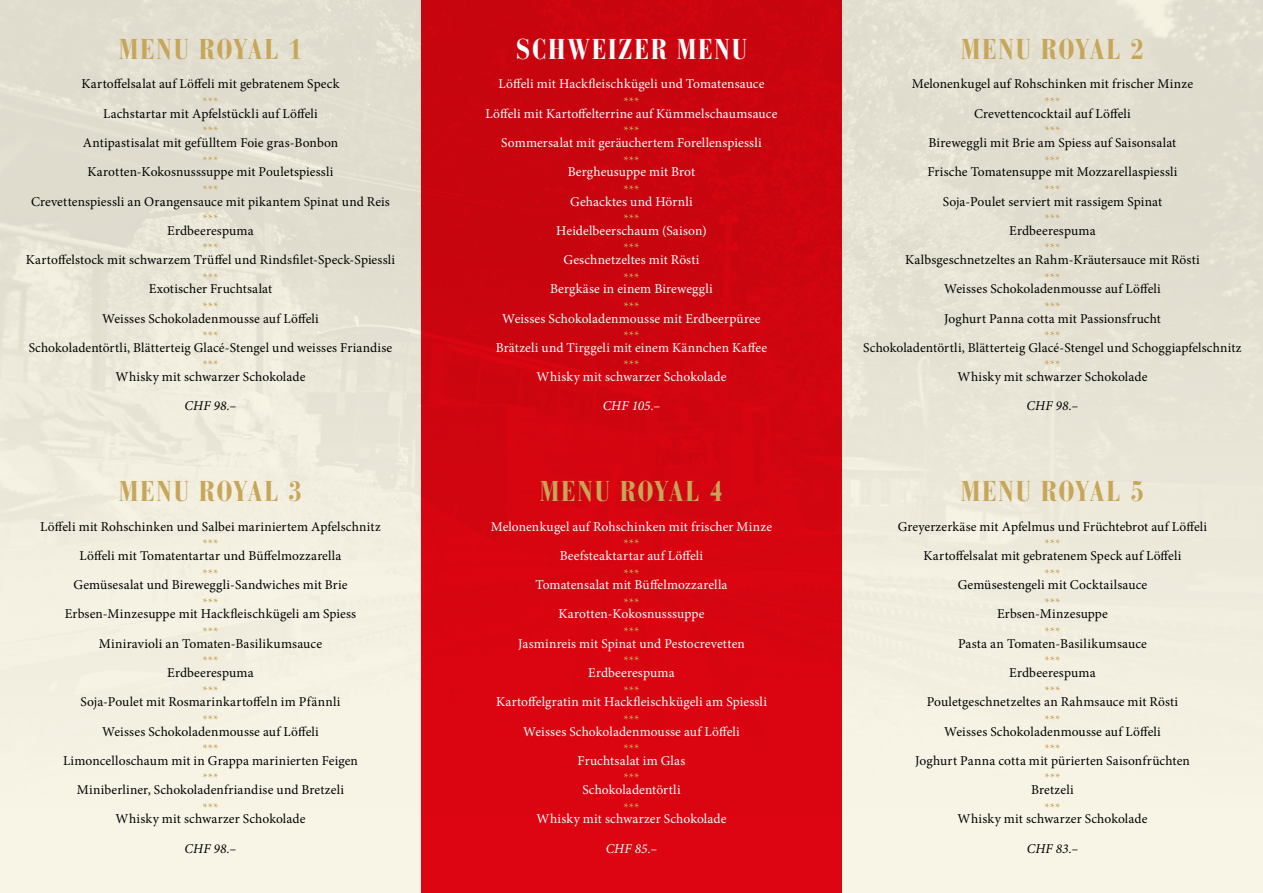
<style>
.page{position:relative;width:1263px;height:893px;background:#fff}
.page>*{position:absolute;margin:0;border:0;box-sizing:border-box;transform-origin:0 0}
.t1{font:700 condensed 28.5px "Bauer Bodoni Std";letter-spacing:.055em;color:#c7a659}
.t2{font:700 condensed 28.5px "Bauer Bodoni Std";letter-spacing:.06em;color:#fff}
.t3{font:13.5px "Minion Pro";letter-spacing:.01em;color:#000}
.t4{font:13.5px "Minion Pro";letter-spacing:.01em;color:#fff}
.t5{font:13.5px "Minion Pro";color:#c7a659}
.t6{font:italic 13.5px "Minion Pro";letter-spacing:.01em;color:#000}
.t7{font:italic 13.5px "Minion Pro";letter-spacing:.005em;color:#fff}
</style>
<div class="page">
<div style="left:0;top:0;width:1263px;height:893px;background:linear-gradient(to bottom,#dedbcd,#faf7e9)"></div>
<div style="left:421px;top:0;width:421px;height:893px;background:#d20510"></div>
<h1 class="t1" style="left:119px;top:33px;width:185px">MENU ROYAL 1</h1>
<p class="t3" style="left:82px;top:75px;width:259px">Kartoffelsalat auf Löffeli mit gebratenem Speck</p>
<p class="t5" style="left:202px;top:93px;width:18px">***</p>
<p class="t3" style="left:103px;top:104px;width:216px">Lachstartar mit Apfelstückli auf Löffeli</p>
<p class="t5" style="left:202px;top:122px;width:18px">***</p>
<p class="t3" style="left:83px;top:134px;width:257px">Antipastisalat mit gefülltem Foie gras-Bonbon</p>
<p class="t5" style="left:202px;top:151px;width:18px">***</p>
<p class="t3" style="left:88px;top:163px;width:247px">Karotten-Kokosnusssuppe mit Pouletspiessli</p>
<p class="t5" style="left:202px;top:181px;width:18px">***</p>
<p class="t3" style="left:31px;top:192px;width:360px">Crevettenspiessli an Orangensauce mit pikantem Spinat und Reis</p>
<p class="t5" style="left:202px;top:210px;width:18px">***</p>
<p class="t3" style="left:167px;top:221px;width:88px">Erdbeerespuma</p>
<p class="t5" style="left:202px;top:239px;width:18px">***</p>
<p class="t3" style="left:26px;top:251px;width:371px">Kartoffelstock mit schwarzem Trüffel und Rindsfilet-Speck-Spiessli</p>
<p class="t5" style="left:202px;top:268px;width:18px">***</p>
<p class="t3" style="left:149px;top:280px;width:125px">Exotischer Fruchtsalat</p>
<p class="t5" style="left:202px;top:298px;width:18px">***</p>
<p class="t3" style="left:102px;top:309px;width:218px">Weisses Schokoladenmousse auf Löffeli</p>
<p class="t5" style="left:202px;top:327px;width:18px">***</p>
<p class="t3" style="left:29px;top:338px;width:365px">Schokoladentörtli, Blätterteig Glacé-Stengel und weisses Friandise</p>
<p class="t5" style="left:202px;top:356px;width:18px">***</p>
<p class="t3" style="left:116px;top:368px;width:191px">Whisky mit schwarzer Schokolade</p>
<p class="t6" style="left:185px;top:397px;width:53px">CHF 98.–</p>
<h1 class="t1" style="left:119px;top:475px;width:185px">MENU ROYAL 3</h1>
<p class="t3" style="left:40px;top:517px;width:342px">Löffeli mit Rohschinken und Salbei mariniertem Apfelschnitz</p>
<p class="t5" style="left:202px;top:535px;width:18px">***</p>
<p class="t3" style="left:80px;top:547px;width:263px">Löffeli mit Tomatentartar und Büffelmozzarella</p>
<p class="t5" style="left:202px;top:564px;width:18px">***</p>
<p class="t3" style="left:73px;top:576px;width:276px">Gemüsesalat und Bireweggli-Sandwiches mit Brie</p>
<p class="t5" style="left:202px;top:593px;width:18px">***</p>
<p class="t3" style="left:65px;top:605px;width:293px">Erbsen-Minzesuppe mit Hackfleischkügeli am Spiess</p>
<p class="t5" style="left:202px;top:623px;width:18px">***</p>
<p class="t3" style="left:99px;top:634px;width:225px">Miniravioli an Tomaten-Basilikumsauce</p>
<p class="t5" style="left:202px;top:652px;width:18px">***</p>
<p class="t3" style="left:167px;top:664px;width:88px">Erdbeerespuma</p>
<p class="t5" style="left:202px;top:681px;width:18px">***</p>
<p class="t3" style="left:81px;top:693px;width:261px">Soja-Poulet mit Rosmarinkartoffeln im Pfännli</p>
<p class="t5" style="left:202px;top:710px;width:18px">***</p>
<p class="t3" style="left:102px;top:722px;width:218px">Weisses Schokoladenmousse auf Löffeli</p>
<p class="t5" style="left:202px;top:740px;width:18px">***</p>
<p class="t3" style="left:63px;top:751px;width:296px">Limoncelloschaum mit in Grappa marinierten Feigen</p>
<p class="t5" style="left:202px;top:769px;width:18px">***</p>
<p class="t3" style="left:77px;top:781px;width:269px">Miniberliner, Schokoladenfriandise und Bretzeli</p>
<p class="t5" style="left:202px;top:798px;width:18px">***</p>
<p class="t3" style="left:116px;top:810px;width:191px">Whisky mit schwarzer Schokolade</p>
<p class="t6" style="left:185px;top:839px;width:53px">CHF 98.–</p>
<h1 class="t2" style="left:516px;top:33px;width:233px">SCHWEIZER MENU</h1>
<p class="t4" style="left:498px;top:75px;width:267px">Löffeli mit Hackfleischkügeli und Tomatensauce</p>
<p class="t5" style="left:623px;top:93px;width:18px">***</p>
<p class="t4" style="left:486px;top:104px;width:293px">Löffeli mit Kartoffelterrine auf Kümmelschaumsauce</p>
<p class="t5" style="left:623px;top:122px;width:18px">***</p>
<p class="t4" style="left:501px;top:134px;width:262px">Sommersalat mit geräuchertem Forellenspiessli</p>
<p class="t5" style="left:623px;top:151px;width:18px">***</p>
<p class="t4" style="left:568px;top:163px;width:129px">Bergheusuppe mit Brot</p>
<p class="t5" style="left:623px;top:181px;width:18px">***</p>
<p class="t4" style="left:570px;top:192px;width:124px">Gehacktes und Hörnli</p>
<p class="t5" style="left:623px;top:210px;width:18px">***</p>
<p class="t4" style="left:556px;top:221px;width:152px">Heidelbeerschaum (Saison)</p>
<p class="t5" style="left:623px;top:239px;width:18px">***</p>
<p class="t4" style="left:563px;top:251px;width:138px">Geschnetzeltes mit Rösti</p>
<p class="t5" style="left:623px;top:268px;width:18px">***</p>
<p class="t4" style="left:550px;top:280px;width:164px">Bergkäse in einem Bireweggli</p>
<p class="t5" style="left:623px;top:298px;width:18px">***</p>
<p class="t4" style="left:502px;top:309px;width:260px">Weisses Schokoladenmousse mit Erdbeerpüree</p>
<p class="t5" style="left:623px;top:327px;width:18px">***</p>
<p class="t4" style="left:496px;top:338px;width:273px">Brätzeli und Tirggeli mit einem Kännchen Kaffee</p>
<p class="t5" style="left:623px;top:356px;width:18px">***</p>
<p class="t4" style="left:536px;top:368px;width:191px">Whisky mit schwarzer Schokolade</p>
<p class="t7" style="left:603px;top:397px;width:59px">CHF 105.–</p>
<h1 class="t1" style="left:540px;top:475px;width:185px">MENU ROYAL 4</h1>
<p class="t4" style="left:491px;top:517px;width:283px">Melonenkugel auf Rohschinken mit frischer Minze</p>
<p class="t5" style="left:623px;top:535px;width:18px">***</p>
<p class="t4" style="left:560px;top:547px;width:145px">Beefsteaktartar auf Löffeli</p>
<p class="t5" style="left:623px;top:564px;width:18px">***</p>
<p class="t4" style="left:535px;top:576px;width:194px">Tomatensalat mit Büffelmozzarella</p>
<p class="t5" style="left:623px;top:593px;width:18px">***</p>
<p class="t4" style="left:559px;top:605px;width:147px">Karotten-Kokosnusssuppe</p>
<p class="t5" style="left:623px;top:623px;width:18px">***</p>
<p class="t4" style="left:518px;top:634px;width:228px">Jasminreis mit Spinat und Pestocrevetten</p>
<p class="t5" style="left:623px;top:652px;width:18px">***</p>
<p class="t4" style="left:588px;top:664px;width:88px">Erdbeerespuma</p>
<p class="t5" style="left:623px;top:681px;width:18px">***</p>
<p class="t4" style="left:496px;top:693px;width:272px">Kartoffelgratin mit Hackfleischkügeli am Spiessli</p>
<p class="t5" style="left:623px;top:710px;width:18px">***</p>
<p class="t4" style="left:523px;top:722px;width:218px">Weisses Schokoladenmousse auf Löffeli</p>
<p class="t5" style="left:623px;top:740px;width:18px">***</p>
<p class="t4" style="left:578px;top:751px;width:109px">Fruchtsalat im Glas</p>
<p class="t5" style="left:623px;top:769px;width:18px">***</p>
<p class="t4" style="left:582px;top:781px;width:100px">Schokoladentörtli</p>
<p class="t5" style="left:623px;top:798px;width:18px">***</p>
<p class="t4" style="left:536px;top:810px;width:191px">Whisky mit schwarzer Schokolade</p>
<p class="t7" style="left:606px;top:839px;width:53px">CHF 85.–</p>
<h1 class="t1" style="left:961px;top:33px;width:185px">MENU ROYAL 2</h1>
<p class="t3" style="left:912px;top:75px;width:283px">Melonenkugel auf Rohschinken mit frischer Minze</p>
<p class="t5" style="left:1044px;top:93px;width:18px">***</p>
<p class="t3" style="left:974px;top:104px;width:158px">Crevettencocktail auf Löffeli</p>
<p class="t5" style="left:1044px;top:122px;width:18px">***</p>
<p class="t3" style="left:929px;top:134px;width:249px">Bireweggli mit Brie am Spiess auf Saisonsalat</p>
<p class="t5" style="left:1044px;top:151px;width:18px">***</p>
<p class="t3" style="left:927px;top:163px;width:251px">Frische Tomatensuppe mit Mozzarellaspiessli</p>
<p class="t5" style="left:1044px;top:181px;width:18px">***</p>
<p class="t3" style="left:943px;top:192px;width:221px">Soja-Poulet serviert mit rassigem Spinat</p>
<p class="t5" style="left:1044px;top:210px;width:18px">***</p>
<p class="t3" style="left:1009px;top:221px;width:88px">Erdbeerespuma</p>
<p class="t5" style="left:1044px;top:239px;width:18px">***</p>
<p class="t3" style="left:905px;top:251px;width:296px">Kalbsgeschnetzeltes an Rahm-Kräutersauce mit Rösti</p>
<p class="t5" style="left:1044px;top:268px;width:18px">***</p>
<p class="t3" style="left:944px;top:280px;width:218px">Weisses Schokoladenmousse auf Löffeli</p>
<p class="t5" style="left:1044px;top:298px;width:18px">***</p>
<p class="t3" style="left:944px;top:309px;width:218px">Joghurt Panna cotta mit Passionsfrucht</p>
<p class="t5" style="left:1044px;top:327px;width:18px">***</p>
<p class="t3" style="left:863px;top:338px;width:380px">Schokoladentörtli, Blätterteig Glacé-Stengel und Schoggiapfelschnitz</p>
<p class="t5" style="left:1044px;top:356px;width:18px">***</p>
<p class="t3" style="left:957px;top:368px;width:191px">Whisky mit schwarzer Schokolade</p>
<p class="t6" style="left:1026px;top:397px;width:53px">CHF 98.–</p>
<h1 class="t1" style="left:961px;top:475px;width:185px">MENU ROYAL 5</h1>
<p class="t3" style="left:898px;top:517px;width:311px">Greyerzerkäse mit Apfelmus und Früchtebrot auf Löffeli</p>
<p class="t5" style="left:1044px;top:535px;width:18px">***</p>
<p class="t3" style="left:923px;top:547px;width:259px">Kartoffelsalat mit gebratenem Speck auf Löffeli</p>
<p class="t5" style="left:1044px;top:564px;width:18px">***</p>
<p class="t3" style="left:958px;top:576px;width:191px">Gemüsestengeli mit Cocktailsauce</p>
<p class="t5" style="left:1044px;top:593px;width:18px">***</p>
<p class="t3" style="left:997px;top:605px;width:112px">Erbsen-Minzesuppe</p>
<p class="t5" style="left:1044px;top:623px;width:18px">***</p>
<p class="t3" style="left:958px;top:634px;width:190px">Pasta an Tomaten-Basilikumsauce</p>
<p class="t5" style="left:1044px;top:652px;width:18px">***</p>
<p class="t3" style="left:1009px;top:664px;width:88px">Erdbeerespuma</p>
<p class="t5" style="left:1044px;top:681px;width:18px">***</p>
<p class="t3" style="left:927px;top:693px;width:253px">Pouletgeschnetzeltes an Rahmsauce mit Rösti</p>
<p class="t5" style="left:1044px;top:710px;width:18px">***</p>
<p class="t3" style="left:944px;top:722px;width:218px">Weisses Schokoladenmousse auf Löffeli</p>
<p class="t5" style="left:1044px;top:740px;width:18px">***</p>
<p class="t3" style="left:915px;top:751px;width:276px">Joghurt Panna cotta mit pürierten Saisonfrüchten</p>
<p class="t5" style="left:1044px;top:769px;width:18px">***</p>
<p class="t3" style="left:1031px;top:781px;width:44px">Bretzeli</p>
<p class="t5" style="left:1044px;top:798px;width:18px">***</p>
<p class="t3" style="left:957px;top:810px;width:191px">Whisky mit schwarzer Schokolade</p>
<p class="t6" style="left:1027px;top:839px;width:53px">CHF 83.–</p>
</div>
